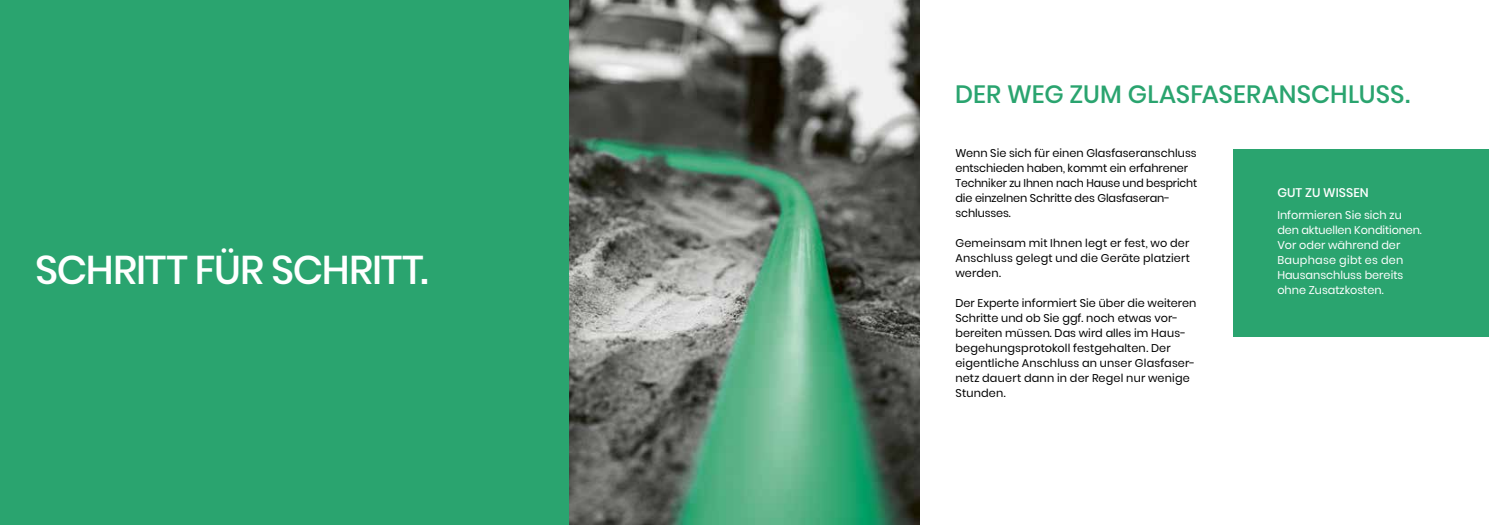
<style>
.page{position:relative;width:1489px;height:525px;background:#fff}
.page>*{position:absolute;margin:0;border:0;box-sizing:border-box;transform-origin:0 0}
.t1{font:500 40px "Poppins";letter-spacing:-.025em;color:#fff}
.t2{font:500 25px "Poppins";letter-spacing:.005em;color:#2aa46f}
.t3{font:500 12.5px "Poppins";color:#fff}
.t4{font:11.25px/15px "Poppins";color:#000}
.t5{font:11.25px/15px "Poppins";color:#fff}
</style>
<div class="page">
<div style="left:0;top:0;width:569px;height:524px;background:#2aa46f"></div>
<img style="left:569px;top:0;width:350px;height:524px">
<div style="left:1232px;top:149px;width:256px;height:188px;background:#2aa46f"></div>
<h1 class="t1" style="left:35px;top:246px;width:395px">SCHRITT FÜR SCHRITT.</h1>
<h2 class="t2" style="left:955px;top:80px;width:456px">DER WEG ZUM GLASFASERANSCHLUSS.</h2>
<p class="t4" style="left:955px;top:146px;width:243px">Wenn Sie sich für einen Glasfaseranschluss entschieden haben, kommt ein erfahrener Techniker zu Ihnen nach Hause und bespricht die einzelnen Schritte des Glasfaseran&shy;schlusses.</p>
<p class="t4" style="left:955px;top:236px;width:236px;text-align:justify">Gemeinsam mit Ihnen legt er fest, wo der Anschluss gelegt und die Geräte platziert werden.</p>
<p class="t4" style="left:955px;top:296px;width:242px">Der Experte informiert Sie über die weiteren Schritte und ob Sie ggf. noch etwas vor&shy;bereiten müssen. Das wird alles im Haus&shy;begehungsprotokoll festgehalten. Der eigentliche Anschluss an unser Glasfaser&shy;netz dauert dann in der Regel nur wenige Stunden.</p>
<p class="t3" style="left:1277px;top:185px;width:93px">GUT ZU WISSEN</p>
<p class="t5" style="left:1277px;top:207px;width:146px">Informieren Sie sich zu den aktuellen Konditionen.<br>Vor oder während der<br>Bauphase gibt es den<br>Hausanschluss bereits ohne Zusatzkosten.</p>
</div>
